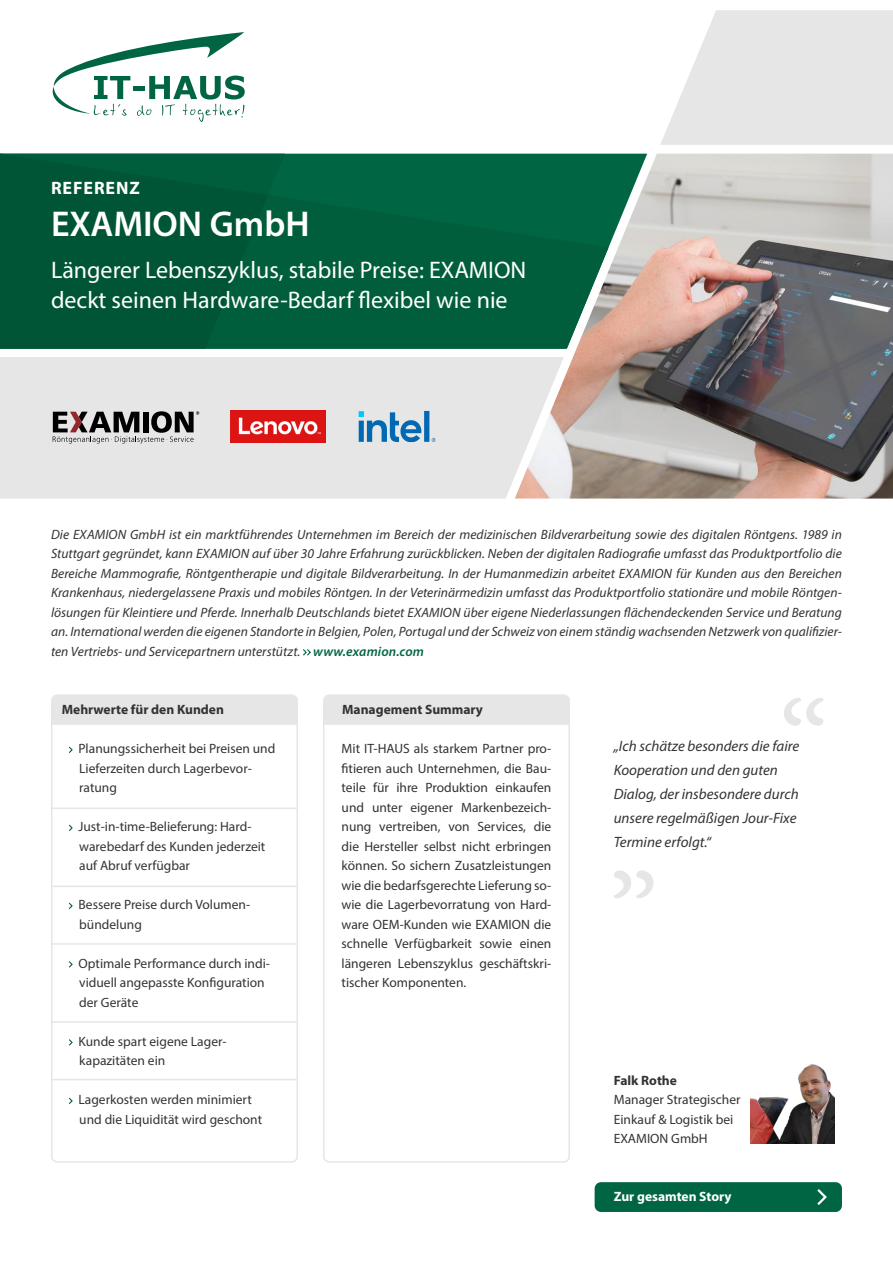
<style>
.page{position:relative;width:893px;height:1263px;background:#fff}
.page>*{position:absolute;margin:0;border:0;box-sizing:border-box;transform-origin:0 0}
.t1{font:600 36px "Myriad Pro";color:#fff}
.t2{font:24px/30px "Myriad Pro";color:#fff}
.t3{font:700 18px "Myriad Pro";letter-spacing:.05em;color:#fff}
.t4{font:italic 15px/24px "Myriad Pro";color:#333}
.t5{font:italic 13.5px/19.5px "Myriad Pro";letter-spacing:.005em;color:#333;text-align:justify}
.t6{font:13.5px/19.5px "Myriad Pro";color:#333}
.t7{font:700 13.5px "Myriad Pro";color:#333}
.t8{font:700 13.5px "Myriad Pro";color:#fff}
.s1{font-weight:600;color:#006542}
</style>
<div class="page">
<div style="left:0;top:357px;width:515px;height:141px;background:#e6e6e6"></div>
<img style="left:515px;top:154px;width:378px;height:344px">
<svg style="left:608px;top:154px;width:39px;height:195px"></svg>
<div style="left:268px;top:154px;width:340px;height:195px;background:#005e3c"></div>
<div style="left:268px;top:154px;width:17px;height:125px;background:#005e3c"></div>
<svg style="left:0;top:154px;width:268px;height:195px;fill:#005536"></svg>
<svg style="left:303px;top:649px;width:8px;height:7px"></svg>
<svg style="left:53px;top:32px;width:192px;height:90px"></svg>
<div style="left:595px;top:1182px;width:247px;height:30px;background:#006542;border-radius:6px"></div>
<svg style="left:68px;top:746px;width:5px;height:7px"></svg>
<svg style="left:68px;top:824px;width:5px;height:7px"></svg>
<svg style="left:68px;top:902px;width:5px;height:7px"></svg>
<svg style="left:68px;top:961px;width:5px;height:7px"></svg>
<svg style="left:68px;top:1039px;width:5px;height:7px"></svg>
<svg style="left:68px;top:1097px;width:5px;height:7px"></svg>
<svg style="left:817px;top:1189px;width:10px;height:16px"></svg>
<div style="left:323px;top:695px;width:247px;height:468px;border:2px solid #e6e6e6;border-radius:6px"></div>
<div style="left:51px;top:695px;width:247px;height:468px;border:2px solid #e6e6e6;border-radius:6px"></div>
<div style="left:51px;top:695px;width:247px;height:30px;background:#e6e6e6"></div>
<div style="left:323px;top:695px;width:247px;height:30px;background:#e6e6e6"></div>
<svg style="left:660px;top:10px;width:233px;height:135px"></svg>
<hr style="left:51px;top:807px;width:247px;height:2px;background:#e6e6e6">
<hr style="left:51px;top:885px;width:247px;height:2px;background:#e6e6e6">
<hr style="left:51px;top:1021px;width:247px;height:2px;background:#e6e6e6">
<hr style="left:51px;top:1079px;width:247px;height:1px;background:#e6e6e6">
<hr style="left:51px;top:943px;width:247px;height:2px;background:#e6e6e6">
<img style="left:750px;top:1064px;width:84px;height:79px">
<svg style="left:784px;top:698px;width:39px;height:28px"></svg>
<svg style="left:614px;top:870px;width:39px;height:28px"></svg>
<svg style="left:53px;top:411px;width:146px;height:32px"></svg>
<img style="left:231px;top:410px;width:95px;height:32px">
<img style="left:358px;top:411px;width:78px;height:31px">
<h3 class="t3" style="left:51px;top:176px;width:90px">REFERENZ</h3>
<h1 class="t1" style="left:51px;top:201px;width:260px">EXAMION GmbH</h1>
<h2 class="t2" style="left:51px;top:255px;width:477px">Längerer Lebenszyklus, stabile Preise: EXAMION deckt seinen Hardware-Bedarf flexibel wie nie</h2>
<p class="t5" style="left:51px;top:524px;width:792px">Die EXAMION GmbH ist ein marktführendes Unternehmen im Bereich der medizinischen Bildverarbeitung sowie des digitalen Röntgens. 1989 in Stuttgart gegründet, kann EXAMION auf über 30 Jahre Erfahrung zurückblicken. Neben der digitalen Radiografie umfasst das Produktportfolio die Bereiche Mammografie, Röntgentherapie und digitale Bildverarbeitung. In der Humanmedizin arbeitet EXAMION für Kunden aus den Bereichen Krankenhaus, niedergelassene Praxis und mobiles Röntgen. In der Veterinärmedizin umfasst das Produktportfolio stationäre und mobile Röntgen&shy;lösungen für Kleintiere und Pferde. Innerhalb Deutschlands bietet EXAMION über eigene Niederlassungen flächendeckenden Service und Beratung an. International werden die eigenen Standorte in Belgien, Polen, Portugal und der Schweiz von einem ständig wachsenden Netzwerk von qualifizier&shy;ten Vertriebs- und Servicepartnern unterstützt. <span class="s1">www.examion.com</span></p>
<p class="t7" style="left:62px;top:701px;width:164px">Mehrwerte für den Kunden</p>
<p class="t7" style="left:342px;top:701px;width:142px">Management Summary</p>
<p class="t6" style="left:79px;top:739px;width:198px">Planungssicherheit bei Preisen und<br>Lieferzeiten durch Lagerbevor&shy;ratung</p>
<p class="t6" style="left:79px;top:817px;width:188px">Just-in-time-Belieferung: Hard&shy;warebedarf des Kunden jederzeit auf Abruf verfügbar</p>
<p class="t6" style="left:79px;top:895px;width:173px">Bessere Preise durch Volumen&shy;bündelung</p>
<p class="t6" style="left:79px;top:953px;width:193px">Optimale Performance durch indi&shy;viduell angepasste Konfiguration der Geräte</p>
<p class="t6" style="left:79px;top:1031px;width:150px">Kunde spart eigene Lager&shy;kapazitäten ein</p>
<p class="t6" style="left:79px;top:1090px;width:185px">Lagerkosten werden minimiert und die Liquidität wird geschont</p>
<p class="t6" style="left:342px;top:739px;width:211px;text-align:justify">Mit IT-HAUS als starkem Partner pro&shy;fitieren auch Unternehmen, die Bau&shy;teile für ihre Produktion einkaufen und unter eigener Markenbezeich&shy;nung vertreiben, von Services, die die Hersteller selbst nicht erbringen können. So sichern Zusatzleistungen wie die bedarfsgerechte Lieferung so&shy;wie die Lagerbevorratung von Hard&shy;ware OEM-Kunden wie EXAMION die schnelle Verfügbarkeit sowie einen längeren Lebenszyklus geschäftskri&shy;tischer Komponenten.</p>
<p class="t4" style="left:614px;top:734px;width:187px">„Ich schätze besonders die faire<br>Kooperation und den guten<br>Dialog, der insbesondere durch unsere regelmäßigen Jour-Fixe<br>Termine erfolgt.“</p>
<p class="t7" style="left:614px;top:1071px;width:65px">Falk Rothe</p>
<p class="t6" style="left:614px;top:1090px;width:128px">Manager Strategischer<br>Einkauf &amp; Logistik bei<br>EXAMION GmbH</p>
<p class="t8" style="left:614px;top:1187px;width:119px">Zur gesamten Story</p>
</div>
